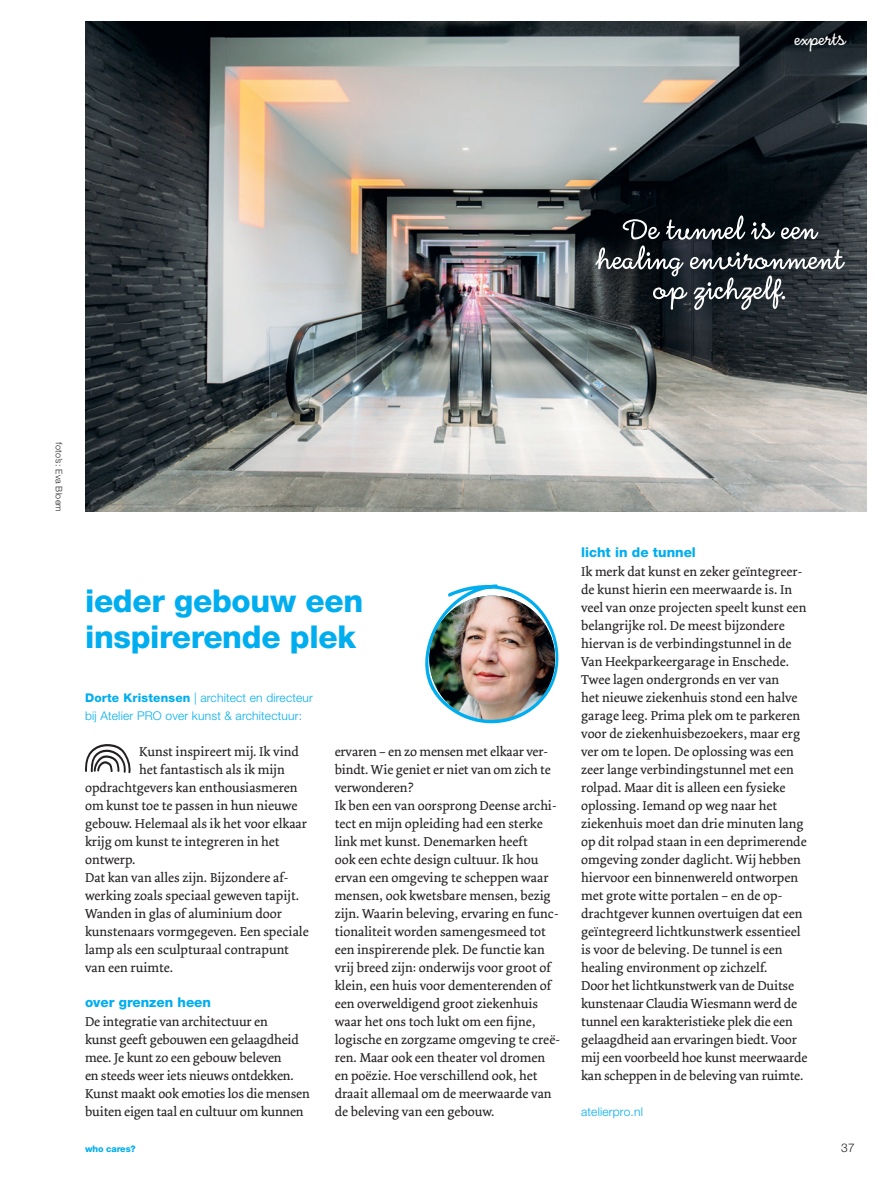
<style>
.page{position:relative;width:893px;height:1191px;background:#fff}
.page>*{position:absolute;margin:0;border:0;box-sizing:border-box;transform-origin:0 0}
.streamer_gilbert_bij{font:60px "HMS Gilbert Script";color:#fff}
.titel_miller{font:36px "HMS Gilbert Script";color:#fff}
.titel_heavy_hel{font:800 31.5px/36px "Helvetica Neue LT Std";letter-spacing:-.01em;color:#00aeef}
.brood_dolly{font:13.5px/18px "Dolly";color:#231f20}
.brood_dolly-2{font:800 13.5px "Helvetica Neue LT Std";color:#00aeef}
.brood_helvetica{font:300 12px/18px "Helvetica Neue LT Std";letter-spacing:.015em;color:#00aeef}
.brood_helvetica-2{font:300 12px "Helvetica Neue LT Std";color:#231f20}
.fotobijschrift{font:300 9px "Helvetica Neue LT Std";letter-spacing:.015em;color:#231f20}
.t1{font:800 9px "Helvetica Neue LT Std";letter-spacing:-.01em;color:#00aeef}
.s1{font-weight:800}
</style>
<div class="page">
<img style="left:85px;top:22px;width:782px;height:490px">
<img style="left:425px;top:584px;width:134px;height:140px">
<svg style="left:85px;top:744px;width:46px;height:29px"></svg>
<p class="titel_miller" style="left:795px;top:11px;width:52px">experts</p>
<p class="streamer_gilbert_bij" style="left:623px;top:183px;width:196px">De tunnel is een</p>
<p class="streamer_gilbert_bij" style="left:596px;top:213px;width:249px">healing environment</p>
<p class="streamer_gilbert_bij" style="left:653px;top:243px;width:135px">op zichzelf.</p>
<p class="fotobijschrift" style="left:64px;top:442px;width:71px;rotate:90deg">foto’s: Eva Bloem</p>
<p class="titel_heavy_hel" style="left:85px;top:583px;width:280px">ieder gebouw een inspirerende plek</p>
<p class="brood_helvetica" style="left:85px;top:688px;width:229px"><span class="s1">Dorte Kristensen</span> | architect en directeur bij Atelier PRO over kunst &amp; architectuur:</p>
<p class="brood_dolly" style="left:139px;top:743px;width:161px">Kunst inspireert mij. Ik vind</p>
<p class="brood_dolly" style="left:139px;top:761px;width:147px">het fantastisch als ik mijn</p>
<p class="brood_dolly" style="left:85px;top:779px;width:214px">opdrachtgevers kan enthousiasmeren</p>
<p class="brood_dolly" style="left:85px;top:797px;width:214px">om kunst toe te passen in hun nieuwe</p>
<p class="brood_dolly" style="left:85px;top:815px;width:224px">gebouw. Helemaal als ik het voor elkaar</p>
<p class="brood_dolly" style="left:85px;top:833px;width:196px">krijg om kunst te integreren in het</p>
<p class="brood_dolly" style="left:85px;top:851px;width:52px">ontwerp.</p>
<p class="brood_dolly" style="left:85px;top:869px;width:225px">Dat kan van alles zijn. Bijzondere af&shy;werking zoals speciaal geweven tapijt.<br>Wanden in glas of aluminium door kunstenaars vormgegeven. Een speciale lamp als een sculpturaal contrapunt van een ruimte.</p>
<p class="brood_dolly-2" style="left:85px;top:994px;width:128px">over grenzen heen</p>
<p class="brood_dolly" style="left:85px;top:1013px;width:226px">De integratie van architectuur en<br>kunst geeft gebouwen een gelaagdheid mee. Je kunt zo een gebouw beleven<br>en steeds weer iets nieuws ontdekken.<br>Kunst maakt ook emoties los die mensen buiten eigen taal en cultuur om kunnen</p>
<p class="brood_dolly" style="left:335px;top:743px;width:218px">ervaren – en zo mensen met elkaar ver&shy;bindt. Wie geniet er niet van om zich te verwonderen?</p>
<p class="brood_dolly" style="left:335px;top:797px;width:227px">Ik ben een van oorsprong Deense archi&shy;tect en mijn opleiding had een sterke link met kunst. Denemarken heeft<br>ook een echte design cultuur. Ik hou ervan een omgeving te scheppen waar mensen, ook kwetsbare mensen, bezig zijn. Waarin beleving, ervaring en func&shy;tionaliteit worden samengesmeed tot een inspirerende plek. De functie kan vrij breed zijn: onderwijs voor groot of klein, een huis voor dementerenden of een overweldigend groot ziekenhuis waar het ons toch lukt om een fijne, logische en zorgzame omgeving te creë&shy;ren. Maar ook een theater vol dromen en poëzie. Hoe verschillend ook, het draait allemaal om de meerwaarde van de beleving van een gebouw.</p>
<p class="brood_dolly-2" style="left:581px;top:544px;width:116px">licht in de tunnel</p>
<p class="brood_dolly" style="left:581px;top:563px;width:227px">Ik merk dat kunst en zeker geïntegreer&shy;de kunst hierin een meerwaarde is. In veel van onze projecten speelt kunst een belangrijke rol. De meest bijzondere hiervan is de verbindingstunnel in de Van Heekparkeergarage in Enschede.<br>Twee lagen ondergronds en ver van<br>het nieuwe ziekenhuis stond een halve garage leeg. Prima plek om te parkeren voor de ziekenhuisbezoekers, maar erg ver om te lopen. De oplossing was een zeer lange verbindingstunnel met een rolpad. Maar dit is alleen een fysieke oplossing. Iemand op weg naar het ziekenhuis moet dan drie minuten lang op dit rolpad staan in een deprimerende omgeving zonder daglicht. Wij hebben hiervoor een binnenwereld ontworpen met grote witte portalen – en de op&shy;drachtgever kunnen overtuigen dat een geïntegreerd lichtkunstwerk essentieel is voor de beleving. De tunnel is een healing environment op zichzelf.</p>
<p class="brood_dolly" style="left:581px;top:977px;width:228px">Door het lichtkunstwerk van de Duitse kunstenaar Claudia Wiesmann werd de tunnel een karakteristieke plek die een gelaagdheid aan ervaringen biedt. Voor mij een voorbeeld hoe kunst meerwaarde kan scheppen in de beleving van ruimte.</p>
<p class="brood_helvetica" style="left:581px;top:1102px;width:63px">atelierpro.nl</p>
<p class="t1" style="left:85px;top:1143px;width:52px">who cares?</p>
<p class="brood_helvetica-2" style="left:841px;top:1140px;width:15px">37</p>
</div>
